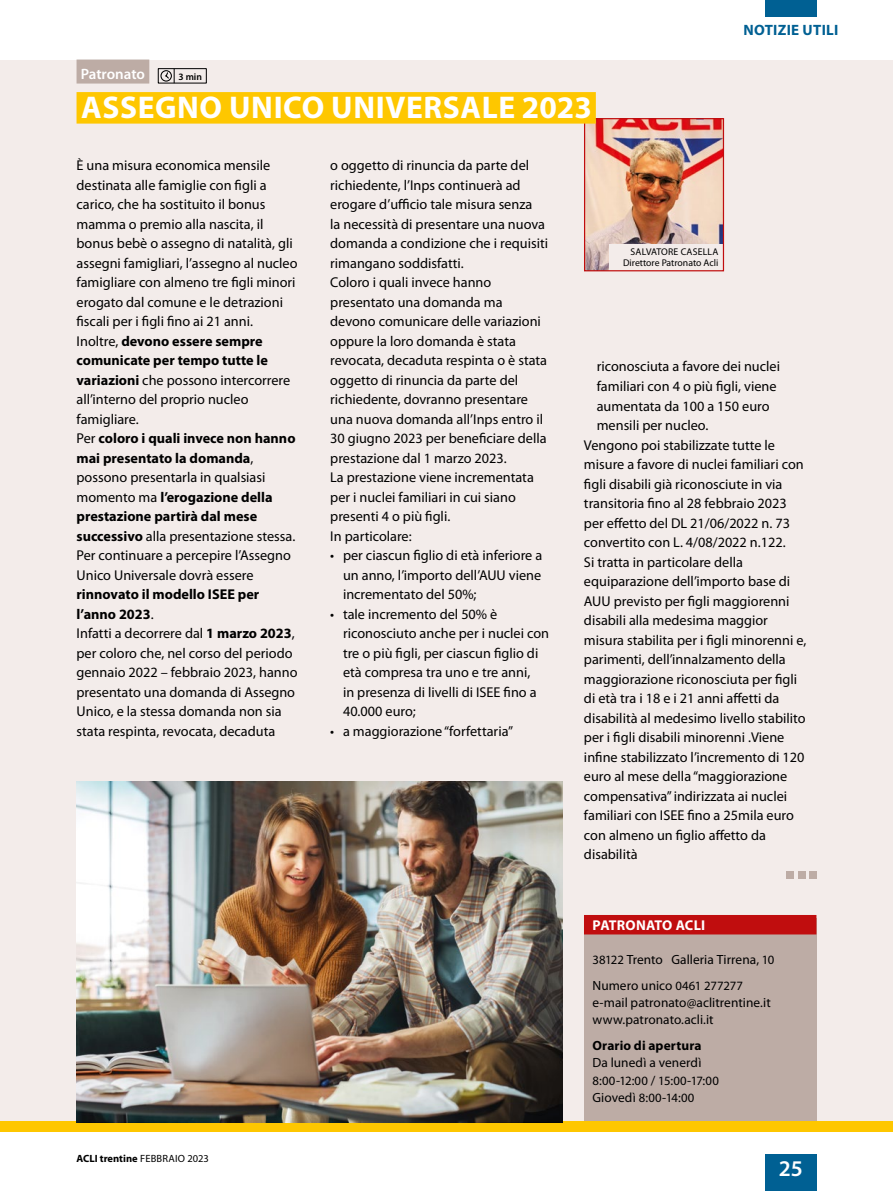
<style>
.page{position:relative;width:893px;height:1191px;background:#fff}
.page>*{position:absolute;margin:0;border:0;box-sizing:border-box;transform-origin:0 0}
.t1{font:700 31.5px "Myriad Pro";letter-spacing:.02em;color:#fff}
.t2{font:600 22.5px "Myriad Pro";color:#fff}
.t3{font:700 15px "Myriad Pro";letter-spacing:.02em;color:#006093}
.t4{font:600 15px "Myriad Pro";letter-spacing:-.005em;color:#fff}
.t5{font:14.25px/19.5px "Myriad Pro";color:#000}
.t6{font:700 14.25px "Myriad Pro";letter-spacing:.015em;color:#fff}
.t7{font:13.35px/25.8px "Myriad Pro";letter-spacing:.005em;color:#000}
.t8{font:700 13.35px "Myriad Pro";letter-spacing:.01em;color:#000}
.t9{font:12.75px "Myriad Pro";letter-spacing:.025em;color:#000}
.t10{font:700 10.5px "Myriad Pro";color:#000}
.t11{font:9.75px/11.2px "Myriad Pro";color:#000;text-align:right}
.t12{font:600 9.75px "Myriad Pro";color:#000}
.s1{font-weight:700}
.s2{font-weight:400}
.s3{font-size:12.75px}
.s4{font-size:13.35px}
</style>
<div class="page">
<div style="left:0;top:60px;width:893px;height:1061px;background:#f3ecea"></div>
<div style="left:765px;top:1154px;width:51px;height:37px;background:#006093"></div>
<div style="left:765px;top:0;width:51px;height:17px;background:#006093"></div>
<div style="left:0;top:1121px;width:893px;height:11px;background:#fec700"></div>
<img style="left:586px;top:120px;width:136px;height:149px">
<div style="left:609px;top:244px;width:114px;height:30px;background:#f3ecea"></div>
<div style="left:584px;top:118px;width:140px;height:153px;border:1px solid #c00d0e"></div>
<div style="left:77px;top:92px;width:519px;height:32px;background:#fec700"></div>
<div style="left:809px;top:871px;width:7px;height:8px;background:#bdaca5"></div>
<div style="left:798px;top:871px;width:7px;height:8px;background:#bdaca5"></div>
<div style="left:787px;top:871px;width:7px;height:8px;background:#bdaca5"></div>
<div style="left:77px;top:60px;width:72px;height:24px;background:#bdaca5"></div>
<div style="left:158px;top:68px;width:49px;height:15px;border:1px solid #000"></div>
<div style="left:160px;top:70px;width:12px;height:12px;border:1px solid #000;border-radius:50%"></div>
<svg style="left:165px;top:69px;width:10px;height:14px"></svg>
<div style="left:584px;top:918px;width:232px;height:203px;background:#bdaca5"></div>
<div style="left:584px;top:915px;width:232px;height:19px;background:#c00d0e"></div>
<img style="left:77px;top:781px;width:486px;height:341px">
<p class="t4" style="left:81px;top:64px;width:66px">Patronato</p>
<p class="t12" style="left:178px;top:70px;width:25px">3 min</p>
<p class="t3" style="left:743px;top:20px;width:97px">NOTIZIE UTILI</p>
<h1 class="t1" style="left:81px;top:87px;width:512px">ASSEGNO UNICO UNIVERSALE 2023</h1>
<p class="t5" style="left:77px;top:155px;width:223px">È una misura economica mensile destinata alle famiglie con figli a carico, che ha sostituito il bonus mamma o premio alla nascita, il bonus bebè o assegno di natalità, gli assegni famigliari, l’assegno al nucleo famigliare con almeno tre figli minori erogato dal comune e le detrazioni fiscali per i figli fino ai 21 anni.<br>Inoltre, <span class="s1">devono essere sempre comunicate per tempo tutte le variazioni</span> che possono intercorrere all’interno del proprio nucleo famigliare.<br>Per <span class="s1">coloro i quali invece non hanno mai presentato la domanda</span>, possono presentarla in qualsiasi momento ma <span class="s1">l’erogazione della prestazione partirà dal mese successivo</span> alla presentazione stessa.<br>Per continuare a percepire l’Assegno<br>Unico Universale dovrà essere</p>
<p class="t5" style="left:77px;top:584px;width:222px"><span class="s1">rinnovato il modello ISEE per l’anno 2023</span>.<br>Infatti a decorrere dal <span class="s1">1 marzo 2023</span>, per coloro che, nel corso del periodo gennaio 2022 – febbraio 2023, hanno presentato una domanda di Assegno<br>Unico, e la stessa domanda non sia stata respinta, revocata, decaduta</p>
<p class="t5" style="left:330px;top:155px;width:219px">o oggetto di rinuncia da parte del richiedente, l’Inps continuerà ad erogare d’ufficio tale misura senza<br>la necessità di presentare una nuova domanda a condizione che i requisiti rimangano soddisfatti.<br>Coloro i quali invece hanno presentato una domanda ma devono comunicare delle variazioni oppure la loro domanda è stata revocata, decaduta respinta o è stata oggetto di rinuncia da parte del richiedente, dovranno presentare una nuova domanda all’Inps entro il<br>30 giugno 2023 per beneficiare della prestazione dal 1 marzo 2023.<br>La prestazione viene incrementata per i nuclei familiari in cui siano presenti 4 o più figli.<br>In particolare:</p>
<p class="t5" style="left:343px;top:545px;width:201px;text-align:justify;text-indent:-13px">• per ciascun figlio di età inferiore a un anno, l’importo dell’AUU viene incrementato del 50%;</p>
<p class="t5" style="left:343px;top:604px;width:208px;text-indent:-13px">• tale incremento del 50% è riconosciuto anche per i nuclei con tre o più figli, per ciascun figlio di età compresa tra uno e tre anni,<br>in presenza di livelli di ISEE fino a<br>40.000 euro;</p>
<p class="t5" style="left:330px;top:721px;width:184px">• a maggiorazione “forfettaria”</p>
<p class="t11" style="left:623px;top:246px;width:97px">SALVATORE CASELLA<br>Direttore Patronato Acli</p>
<p class="t5" style="left:597px;top:357px;width:185px">riconosciuta a favore dei nuclei</p>
<p class="t5" style="left:597px;top:376px;width:181px">familiari con 4 o più figli, viene</p>
<p class="t5" style="left:597px;top:396px;width:174px">aumentata da 100 a 150 euro</p>
<p class="t5" style="left:597px;top:415px;width:113px">mensili per nucleo.</p>
<p class="t5" style="left:584px;top:435px;width:193px">Vengono poi stabilizzate tutte le</p>
<p class="t5" style="left:584px;top:454px;width:221px">misure a favore di nuclei familiari con</p>
<p class="t5" style="left:584px;top:474px;width:200px">figli disabili già riconosciute in via</p>
<p class="t5" style="left:584px;top:493px;width:204px">transitoria fino al 28 febbraio 2023</p>
<p class="t5" style="left:584px;top:513px;width:208px">per effetto del DL 21/06/2022 n. 73</p>
<p class="t5" style="left:584px;top:532px;width:203px">convertito con L. 4/08/2022 n.122.</p>
<p class="t5" style="left:584px;top:552px;width:160px">Si tratta in particolare della</p>
<p class="t5" style="left:584px;top:571px;width:208px">equiparazione dell’importo base di</p>
<p class="t5" style="left:584px;top:591px;width:207px">AUU previsto per figli maggiorenni</p>
<p class="t5" style="left:584px;top:610px;width:185px">disabili alla medesima maggior</p>
<p class="t5" style="left:584px;top:630px;width:224px">misura stabilita per i figli minorenni e,</p>
<p class="t5" style="left:584px;top:649px;width:203px">parimenti, dell’innalzamento della</p>
<p class="t5" style="left:584px;top:669px;width:215px">maggiorazione riconosciuta per figli</p>
<p class="t5" style="left:584px;top:688px;width:197px">di età tra i 18 e i 21 anni affetti da</p>
<p class="t5" style="left:584px;top:707px;width:223px">disabilità al medesimo livello stabilito</p>
<p class="t5" style="left:584px;top:727px;width:202px">per i figli disabili minorenni .Viene</p>
<p class="t5" style="left:584px;top:746px;width:222px">infine stabilizzato l’incremento di 120</p>
<p class="t5" style="left:584px;top:766px;width:205px">euro al mese della “maggiorazione</p>
<p class="t5" style="left:584px;top:785px;width:205px">compensativa” indirizzata ai nuclei</p>
<p class="t5" style="left:584px;top:805px;width:211px">familiari con ISEE fino a 25mila euro</p>
<p class="t5" style="left:584px;top:824px;width:184px">con almeno un figlio affetto da</p>
<p class="t5" style="left:584px;top:844px;width:55px">disabilità</p>
<p class="t10" style="left:77px;top:1151px;width:134px">ACLI trentine <span class="s2">FEBBRAIO 2023</span></p>
<p class="t6" style="left:593px;top:915px;width:114px">PATRONATO ACLI</p>
<p class="t7" style="left:592px;top:946px;width:184px"><span class="s3">38122</span> Trento Galleria Tirrena, <span class="s3">10<br></span>Numero unico <span class="s3">0461 277277</span></p>
<p class="t7" style="left:592px;top:993px;width:180px;line-height:17.2px">e-mail patronato@aclitrentine.it www.patronato.acli.it</p>
<p class="t8" style="left:592px;top:1037px;width:111px">Orario di apertura</p>
<p class="t7" style="left:592px;top:1049px;width:111px">Da lunedì a venerdì</p>
<p class="t9" style="left:592px;top:1072px;width:128px">8<span class="s4">:</span>00<span class="s4">-</span>12<span class="s4">:</span>00 <span class="s4">/</span> 15<span class="s4">:</span>00<span class="s4">-</span>17<span class="s4">:</span>00</p>
<p class="t7" style="left:592px;top:1084px;width:104px">Giovedì <span class="s3">8</span>:<span class="s3">00</span>-<span class="s3">14</span>:<span class="s3">00</span></p>
<h2 class="t2" style="left:779px;top:1154px;width:26px">25</h2>
</div>
